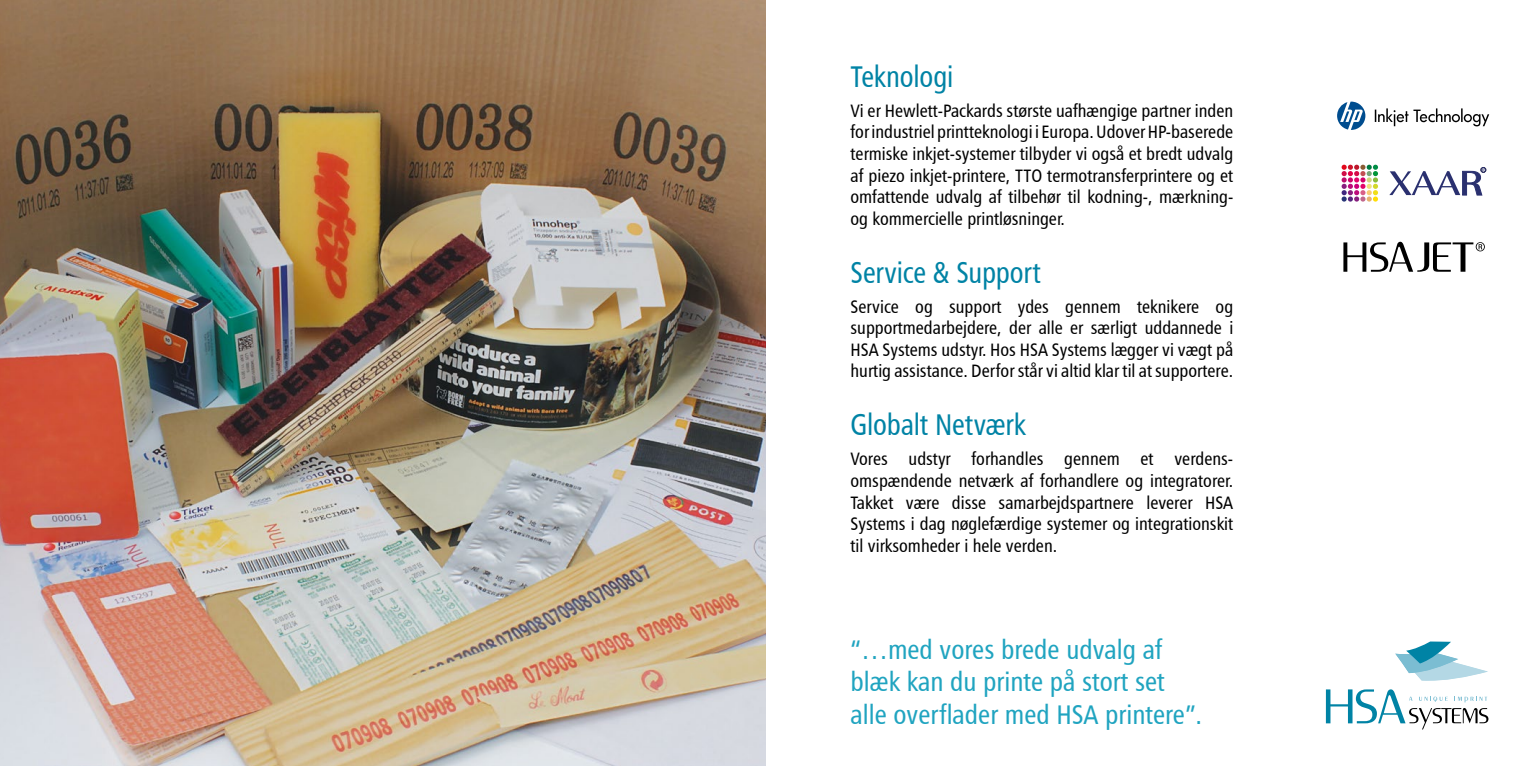
<style>
.page{position:relative;width:1531px;height:766px;background:#fff}
.page>*{position:absolute;margin:0;border:0;box-sizing:border-box;transform-origin:0 0}
.t1{font:30px "Humanist 777 BT Roman Condensed B";letter-spacing:-.005em;color:#0083a5;scale:.95 1}
.t2{font:27px/32.4px "Humanist 777 BT Roman Condensed B";color:#20a4c0}
.t3{font:18px/21.6px "Humanist 777 BT Roman Condensed B";color:#000;text-align:justify}
</style>
<div class="page">
<svg style="left:1395px;top:641px;width:93px;height:40px"></svg>
<svg style="left:1326px;top:689px;width:162px;height:40px"></svg>
<svg style="left:1375px;top:108px;width:114px;height:18px"></svg>
<svg style="left:1337px;top:102px;width:28px;height:28px"></svg>
<svg style="left:1341px;top:165px;width:37px;height:36px"></svg>
<svg style="left:1389px;top:167px;width:97px;height:28px"></svg>
<img style="left:0;top:0;width:765px;height:765px">
<svg style="left:1343px;top:242px;width:142px;height:30px"></svg>
<h1 class="t1" style="left:850px;top:58px;width:110px">Teknologi</h1>
<p class="t3" style="left:850px;top:99px;width:384px">Vi er Hewlett-Packards største uafhængige partner inden for industriel printteknologi i Europa. Udover HP-baserede termiske inkjet-systemer tilbyder vi også et bredt udvalg af piezo inkjet-printere, TTO termotransferprintere og et omfattende udvalg af tilbehør til kodning-, mærkning&shy;og kommercielle printløsninger.</p>
<h1 class="t1" style="left:850px;top:253px;width:202px">Service &amp; Support</h1>
<p class="t3" style="left:850px;top:295px;width:384px">Service og support ydes gennem teknikere og supportmedarbejdere, der alle er særligt uddannede i HSA Systems udstyr. Hos HSA Systems lægger vi vægt på hurtig assistance. Derfor står vi altid klar til at supportere.</p>
<h1 class="t1" style="left:850px;top:406px;width:186px">Globalt Netværk</h1>
<p class="t3" style="left:850px;top:447px;width:384px">Vores udstyr forhandles gennem et verdens&shy;omspændende netværk af forhandlere og integratorer.<br>Takket være disse samarbejdspartnere leverer HSA Systems i dag nøglefærdige systemer og integrationskit til virksomheder i hele verden.</p>
<h2 class="t2" style="left:850px;top:632px;width:353px">“…med vores brede udvalg af blæk kan du printe på stort set alle overflader med HSA printere”.</h2>
</div>
